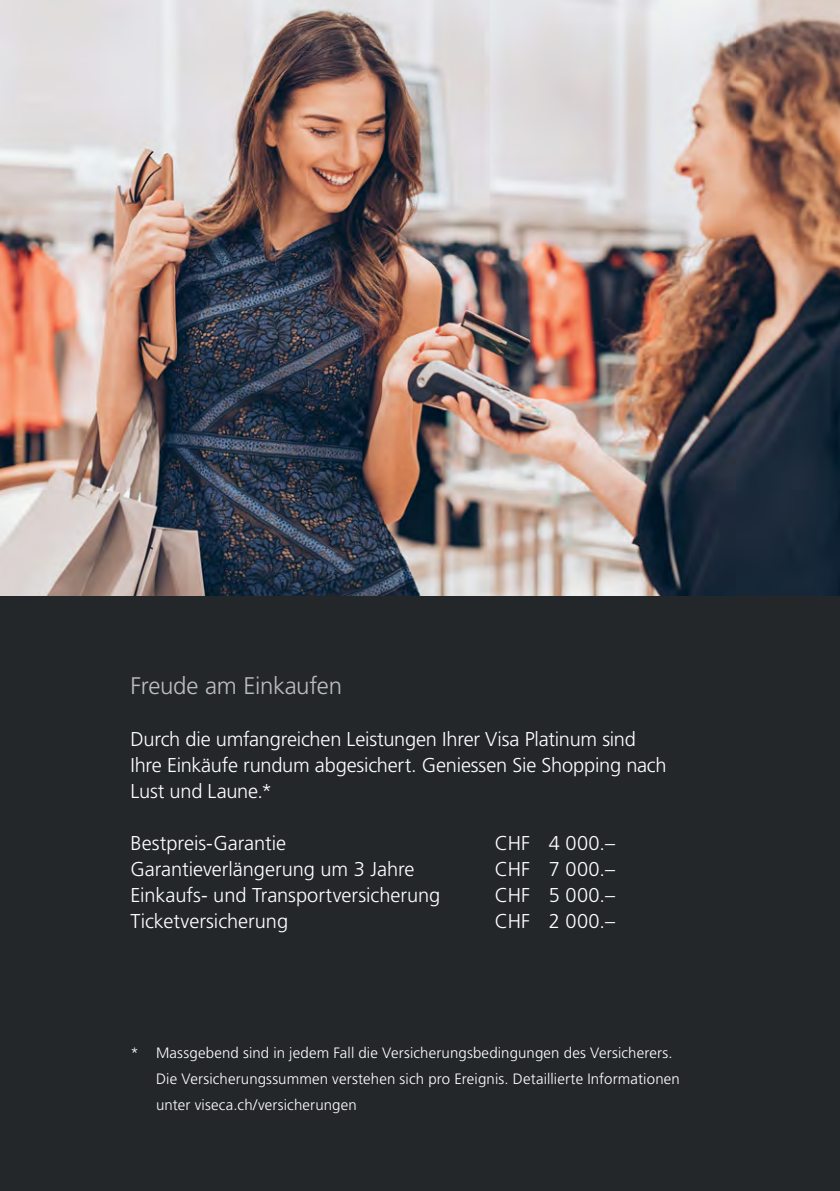
<style>
.page{position:relative;width:840px;height:1191px;background:#fff}
.page>*{position:absolute;margin:0;border:0;box-sizing:border-box;transform-origin:0 0}
.t1{font:300 24px "Frutiger LT Pro";letter-spacing:-.015em;color:#bcbdc0}
.t2{font:300 20px/26px "Frutiger LT Pro";letter-spacing:-.005em;color:#fff}
.t3{font:300 15px/26px "Frutiger LT Pro";letter-spacing:.01em;color:#fff}
</style>
<div class="page">
<div style="left:0;top:0;width:839px;height:1191px;background:#24272a"></div>
<img style="left:0;top:0;width:839px;height:596px">
<p class="t1" style="left:130px;top:671px;width:213px">Freude am Einkaufen</p>
<p class="t2" style="left:130px;top:726px;width:537px">Durch die umfangreichen Leistungen Ihrer Visa Platinum sind<br>Ihre Einkäufe rundum abgesichert. Geniessen Sie Shopping nach<br>Lust und Laune.*</p>
<p class="t2" style="left:130px;top:830px;width:157px">Bestpreis-Garantie</p>
<p class="t2" style="left:494px;top:830px;width:121px">CHF 4 000.–</p>
<p class="t2" style="left:130px;top:856px;width:285px">Garantieverlängerung um 3 Jahre</p>
<p class="t2" style="left:494px;top:856px;width:121px">CHF 7 000.–</p>
<p class="t2" style="left:130px;top:882px;width:311px">Einkaufs- und Transportversicherung</p>
<p class="t2" style="left:494px;top:882px;width:121px">CHF 5 000.–</p>
<p class="t2" style="left:130px;top:908px;width:159px">Ticketversicherung</p>
<p class="t2" style="left:494px;top:908px;width:121px">CHF 2 000.–</p>
<p class="t3" style="left:156px;top:1040px;width:525px;text-indent:-26px">* Massgebend sind in jedem Fall die Versicherungsbedingungen des Versicherers.<br>Die Versicherungssummen verstehen sich pro Ereignis. Detaillierte Informationen unter viseca.ch/versicherungen</p>
</div>
